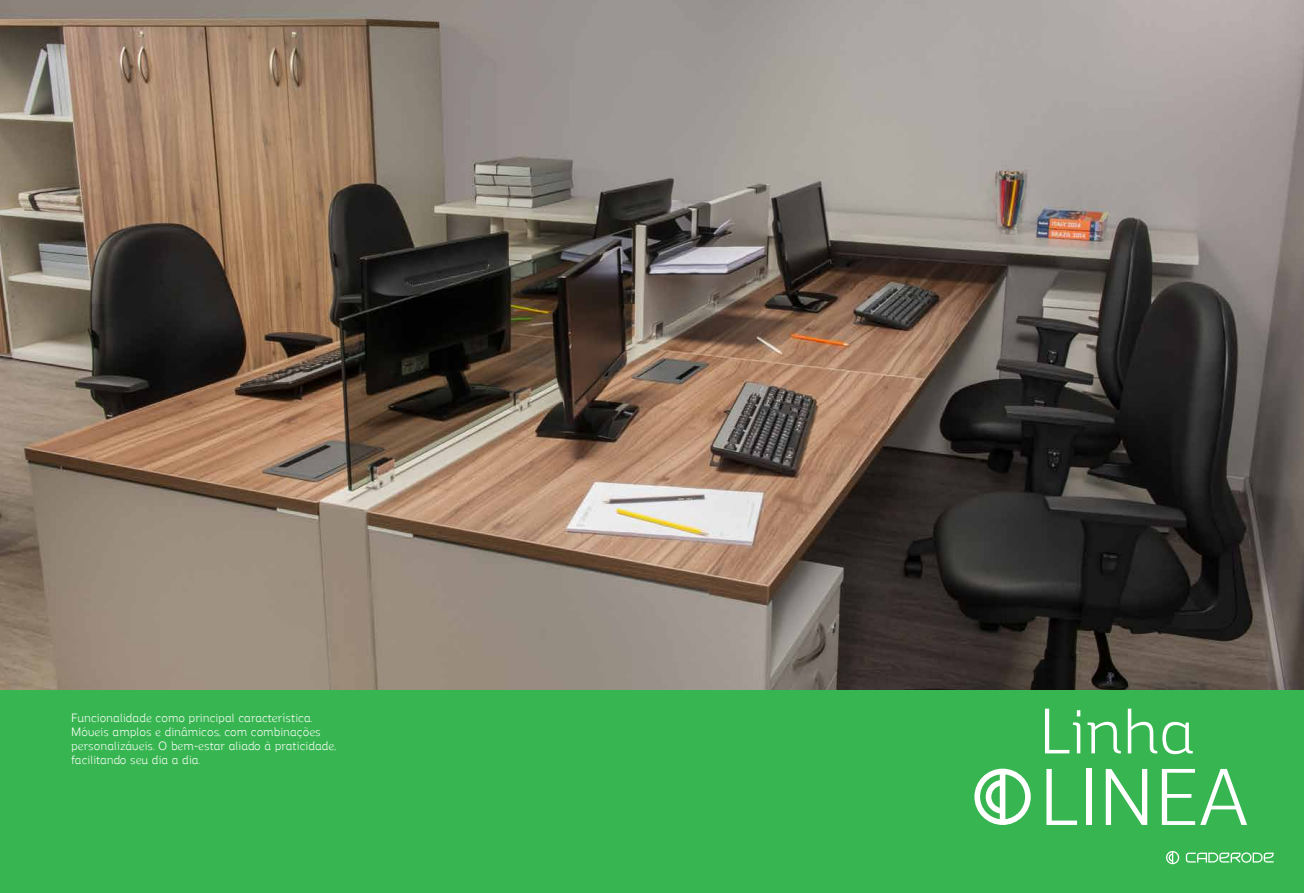
<style>
.page{position:relative;width:1304px;height:893px;background:#fff}
.page>*{position:absolute;margin:0;border:0;box-sizing:border-box;transform-origin:0 0}
.t1{font:80px "Regan Alt";color:#fff}
.t2{font:64px "Regan Alt";color:#fff}
.t3{font:12px/14px "Regan Alt";color:#fff}
</style>
<div class="page">
<img style="left:0;top:0;width:1304px;height:691px">
<div style="left:0;top:691px;width:1304px;height:202px;background:#37b550"></div>
<svg style="left:974px;top:769px;width:57px;height:56px"></svg>
<svg style="left:1166px;top:851px;width:108px;height:13px"></svg>
<p class="t3" style="left:71px;top:710px;width:267px">Funcionalidade como principal característica.<br>Móveis amplos e dinâmicos, com combinações personalizáveis. O bem-estar aliado à praticidade, facilitando seu dia a dia.</p>
<h2 class="t2" style="left:1039px;top:685px;width:158px">Linha</h2>
<h1 class="t1" style="left:1039px;top:740px;width:211px">LINEA</h1>
</div>
